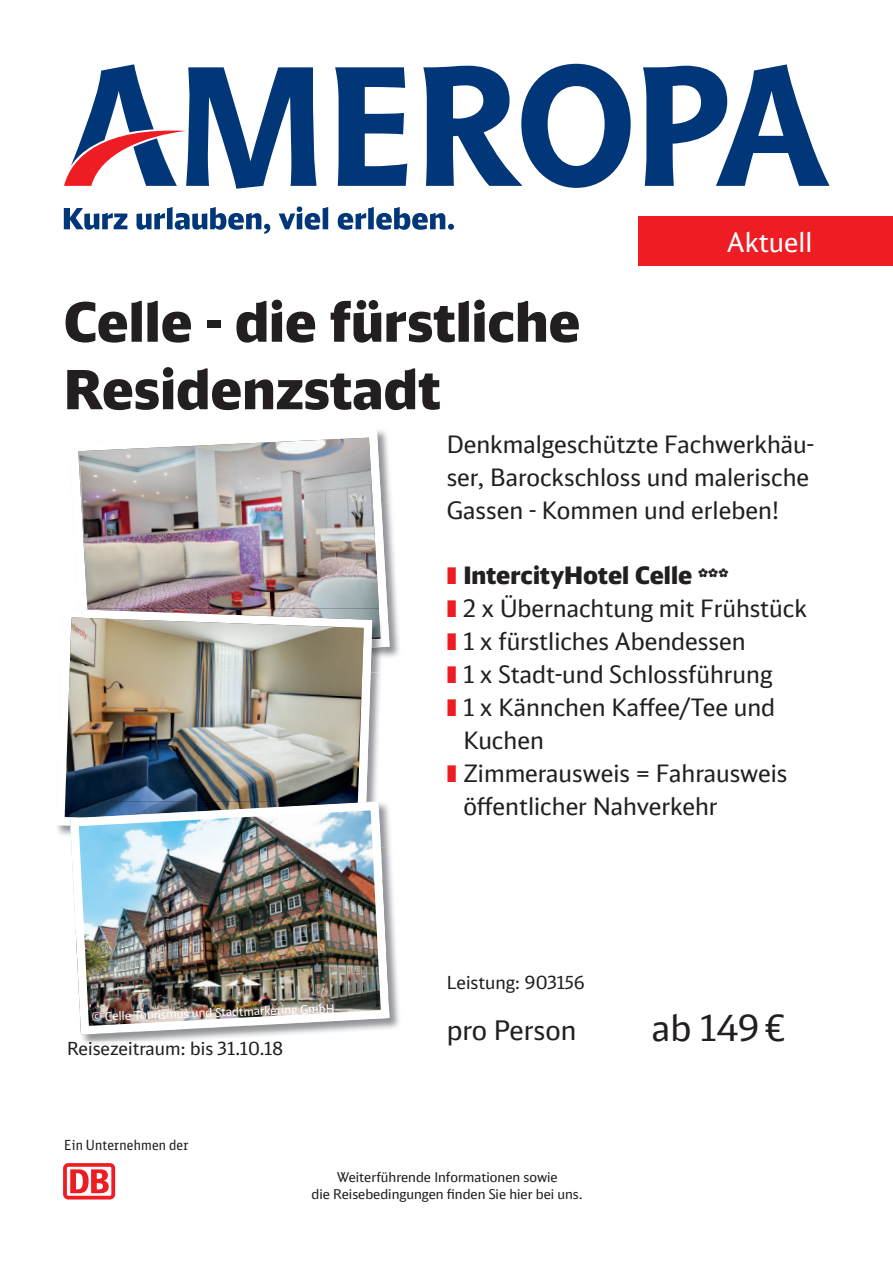
<style>
.page{position:relative;width:893px;height:1263px;background:#fff}
.page>*{position:absolute;margin:0;border:0;box-sizing:border-box;transform-origin:0 0}
.t1{font:900 54px/67.5px "DB Head";color:#231f20}
.t2{font:36px "DB Head";color:#231f20}
.t3{font:27px "DB Head";color:#231f20}
.t4{font:27px "DB Head";color:#fff}
.t5{font:24px/33px "DB Head";color:#231f20}
.t6{font:900 24px "DB Head";color:#231f20}
.t7{font:18px "DB Head";color:#231f20}
.t8{font:13.95px "DB Sans Cond";letter-spacing:.015em;color:#231f20}
.t9{font:13.5px/16.5px "DB Head";color:#231f20;text-align:center}
.t10{font:12px "DB Head";color:#fff}
.s1{color:#ee1d23}
</style>
<div class="page">
<div style="left:639px;top:217px;width:253px;height:49px;background:#ee1d23"></div>
<svg style="left:335px;top:67px;width:72px;height:119px"></svg>
<svg style="left:423px;top:64px;width:207px;height:124px"></svg>
<svg style="left:643px;top:64px;width:186px;height:122px"></svg>
<svg style="left:64px;top:64px;width:252px;height:125px"></svg>
<svg style="left:64px;top:208px;width:63px;height:22px"></svg>
<svg style="left:136px;top:207px;width:134px;height:27px"></svg>
<svg style="left:278px;top:206px;width:50px;height:24px"></svg>
<svg style="left:338px;top:207px;width:116px;height:23px"></svg>
<svg style="left:63px;top:1163px;width:52px;height:37px"></svg>
<div style="left:67px;top:1167px;width:44px;height:29px;background:#fff"></div>
<svg style="left:70px;top:1169px;width:39px;height:24px"></svg>
<img style="left:389px;top:476px;width:10px;height:181px">
<img style="left:78px;top:430px;width:311px;height:228px">
<img style="left:372px;top:672px;width:8px;height:129px">
<img style="left:372px;top:609px;width:12px;height:39px">
<img style="left:57px;top:609px;width:315px;height:226px">
<img style="left:82px;top:824px;width:317px;height:217px">
<img style="left:70px;top:801px;width:296px;height:1px">
<img style="left:70px;top:802px;width:319px;height:233px">
<h1 class="t1" style="left:64px;top:292px;width:518px">Celle - die fürstliche<br>Residenzstadt</h1>
<p class="t4" style="left:726px;top:227px;width:87px">Aktuell</p>
<p class="t5" style="left:446px;top:428px;width:369px">Denkmalgeschützte Fachwerkhäu&shy;ser, Barockschloss und malerische<br>Gassen - Kommen und erleben!</p>
<p class="t6" style="left:446px;top:565px;width:283px"><span class="s1">❚</span> IntercityHotel Celle ✿✿✿</p>
<p class="t5" style="left:446px;top:592px;width:362px"><span class="s1">❚</span> 2 x Übernachtung mit Frühstück</p>
<p class="t5" style="left:446px;top:625px;width:300px"><span class="s1">❚</span> 1 x fürstliches Abendessen</p>
<p class="t5" style="left:446px;top:658px;width:327px"><span class="s1">❚</span> 1 x Stadt-und Schlossführung</p>
<p class="t5" style="left:446px;top:691px;width:330px"><span class="s1">❚</span> 1 x Kännchen Kaffee/Tee und</p>
<p class="t5" style="left:463px;top:724px;width:82px">Kuchen</p>
<p class="t5" style="left:446px;top:757px;width:342px"><span class="s1">❚</span> Zimmerausweis = Fahrausweis</p>
<p class="t5" style="left:463px;top:790px;width:256px">öffentlicher Nahverkehr</p>
<p class="t10" style="left:91px;top:1010px;width:245px;rotate:-2deg">© Celle Tourismus und Stadtmarketing GmbH</p>
<p class="t7" style="left:67px;top:1038px;width:218px">Reisezeitraum: bis 31.10.18</p>
<p class="t8" style="left:64px;top:1137px;width:126px">Ein Unternehmen der</p>
<p class="t7" style="left:446px;top:973px;width:140px">Leistung: 903156</p>
<p class="t3" style="left:446px;top:1016px;width:131px">pro Person</p>
<p class="t9" style="left:311px;top:1169px;width:273px">Weiterführende Informationen sowie<br>die Reisebedingungen finden Sie hier bei uns.</p>
<h2 class="t2" style="left:652px;top:1008px;width:135px">ab 149 €</h2>
</div>
